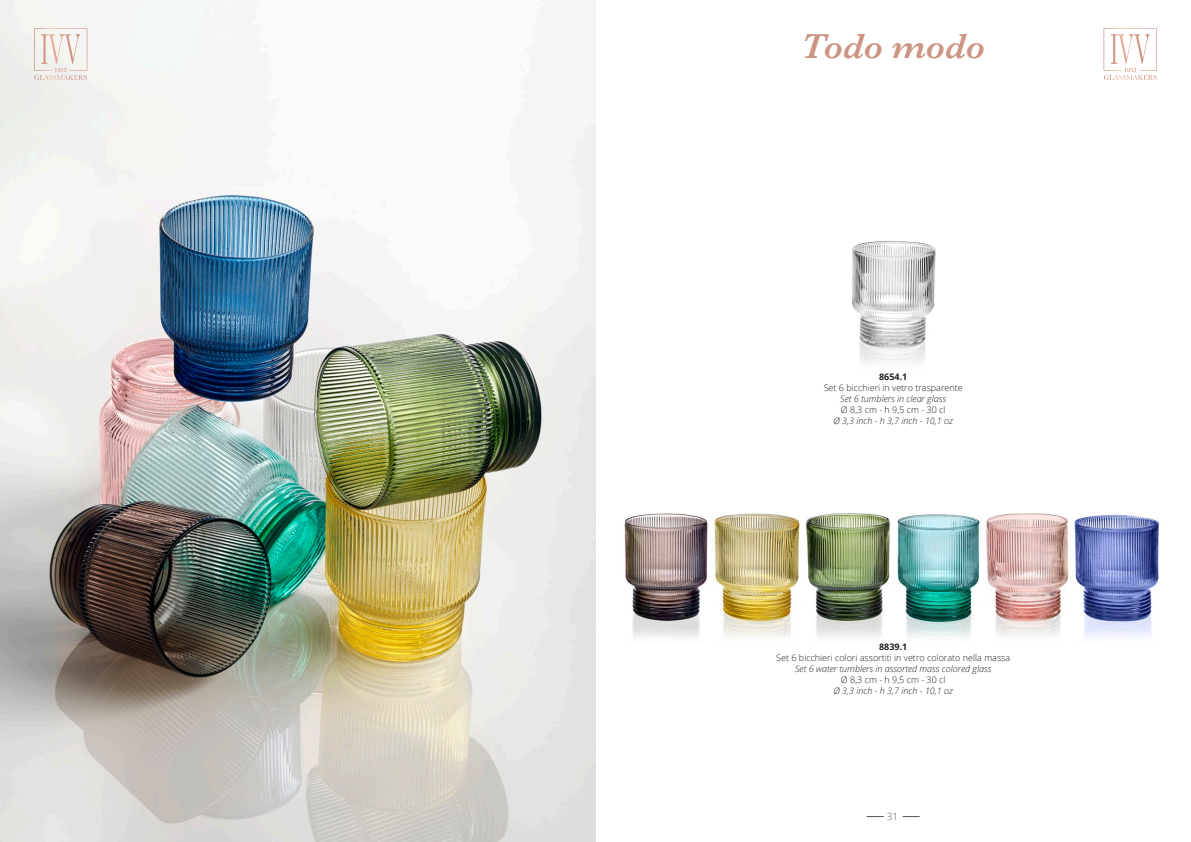
<style>
.page{position:relative;width:1191px;height:842px;background:#fff}
.page>*{position:absolute;margin:0;border:0;box-sizing:border-box;transform-origin:0 0}
.t1{font:italic 600 36px "Baskerville";color:#cc9482}
.t2{font:300 10px "Open Sans";color:#57585a}
.t3{font:300 9px "Open Sans";color:#231f20}
.t4{font:italic 300 9px "Open Sans";color:#231f20}
.t5{font:700 9px "Open Sans";color:#231f20}
</style>
<div class="page">
<svg style="left:866px;top:816px;width:17px;height:1px"></svg>
<svg style="left:902px;top:816px;width:17px;height:1px"></svg>
<svg style="left:1103px;top:28px;width:54px;height:44px"></svg>
<img style="left:624px;top:513px;width:535px;height:125px">
<img style="left:0;top:0;width:595px;height:842px">
<img style="left:852px;top:241px;width:84px;height:122px">
<svg style="left:34px;top:28px;width:53px;height:44px"></svg>
<p class="t1" style="left:801px;top:22px;width:185px">Todo modo</p>
<p class="t5" style="left:879px;top:370px;width:30px">8654.1</p>
<p class="t3" style="left:823px;top:381px;width:140px">Set 6 bicchieri in vetro trasparente</p>
<p class="t4" style="left:840px;top:392px;width:107px">Set 6 tumblers in clear glass</p>
<p class="t3" style="left:841px;top:403px;width:106px">Ø 8,3 cm - h 9,5 cm - 30 cl</p>
<p class="t4" style="left:833px;top:414px;width:121px">Ø 3,3 inch - h 3,7 inch - 10,1 oz</p>
<p class="t5" style="left:879px;top:641px;width:30px">8839.1</p>
<p class="t3" style="left:776px;top:652px;width:235px">Set 6 bicchieri colori assortiti in vetro colorato nella massa</p>
<p class="t4" style="left:795px;top:663px;width:198px">Set 6 water tumblers in assorted mass colored glass</p>
<p class="t3" style="left:841px;top:674px;width:106px">Ø 8,3 cm - h 9,5 cm - 30 cl</p>
<p class="t4" style="left:833px;top:685px;width:121px">Ø 3,3 inch - h 3,7 inch - 10,1 oz</p>
<p class="t2" style="left:887px;top:809px;width:13px">31</p>
</div>
